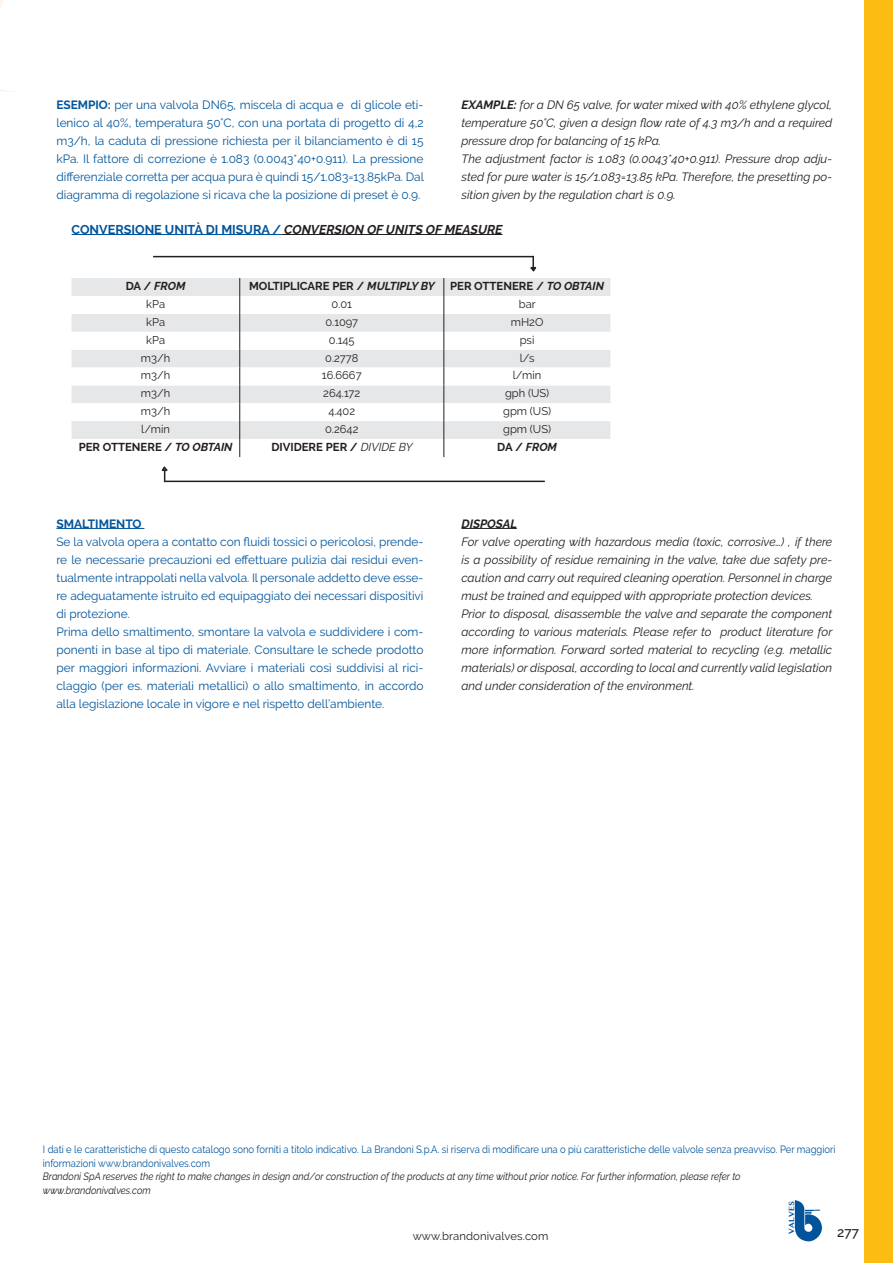
<style>
.page{position:relative;width:893px;height:1263px;background:#fff}
.page>*{position:absolute;margin:0;border:0;box-sizing:border-box;transform-origin:0 0}
.t1{font:500 13.5px "Raleway";color:#231f20}
.t2{font:italic 700 12.75px "Raleway";color:#231f20}
.t3{font:12px/18px "Raleway";color:#01559d;text-align:justify}
.t4{font:italic 12px/18px "Raleway";color:#231f20;text-align:justify}
.t5{font:700 12px "Raleway";color:#01559d}
.t6{font:italic 700 12px "Raleway";color:#231f20}
.t7{font:700 11.55px "Raleway";color:#231f20}
.t8{font:italic 700 11.55px "Raleway";color:#231f20}
.t9{font:11.25px "Raleway";color:#231f20}
.t10{font:10.5px/13.5px "Raleway";color:#01559d;scale:.9 1}
.t11{font:italic 10.5px "Raleway";color:#231f20;scale:.9 1}
.t12{font:700 7.8px "Lao MN";color:#01549b}
.s1{font-weight:700}
.s2{font-style:normal;color:#01559d}
.s3{font-style:normal}
.s4{font-style:italic}
.s5{font-weight:400;font-style:italic}
</style>
<div class="page">
<svg style="left:0;top:0;width:10px;height:92px"></svg>
<hr style="left:72px;top:234px;width:209px;height:1px;background:#01559d">
<hr style="left:281px;top:234px;width:221px;height:1px;background:#231f20">
<hr style="left:165px;top:481px;width:380px;height:1px;background:#231f20">
<svg style="left:161px;top:466px;width:8px;height:16px"></svg>
<svg style="left:72px;top:256px;width:538px;height:201px"></svg>
<hr style="left:56px;top:528px;width:88px;height:1px;background:#01559d">
<hr style="left:461px;top:528px;width:56px;height:1px;background:#231f20">
<svg style="left:794px;top:1200px;width:28px;height:41px"></svg>
<div style="left:864px;top:0;width:29px;height:1263px;background:#fdbc12"></div>
<p class="t3" style="left:56px;top:96px;width:369px"><span class="s1">ESEMPIO:</span> per una valvola DN65, miscela di acqua e di glicole eti&shy;lenico al 40%, temperatura 50°C, con una portata di progetto di 4,2 m3/h, la caduta di pressione richiesta per il bilanciamento è di 15 kPa. Il fattore di correzione è 1.083 (0.0043*40+0.911). La pressione differenziale corretta per acqua pura è quindi 15/1.083=13.85kPa. Dal diagramma di regolazione si ricava che la posizione di preset è 0.9.</p>
<p class="t4" style="left:461px;top:96px;width:372px"><span class="s1">EXAMPLE:</span> for a DN 65 valve, for water mixed with 40% ethylene glycol, temperature 50°C, given a design flow rate of 4.3 m3/h and a required pressure drop for balancing of 15 kPa.</p>
<p class="t4" style="left:461px;top:150px;width:372px">The adjustment factor is 1.083 (0.0043*40+0.911). Pressure drop adju&shy;sted for pure water is 15/1.083=13.85 kPa. Therefore, the presetting po&shy;sition given by the regulation chart is 0.9.</p>
<p class="t2" style="left:72px;top:222px;width:432px"><span class="s2">CONVERSIONE UNITÀ DI MISURA /</span> CONVERSION OF UNITS OF MEASURE</p>
<p class="t8" style="left:126px;top:279px;width:61px"><span class="s3">DA /</span> FROM</p>
<p class="t7" style="left:249px;top:279px;width:187px">MOLTIPLICARE PER / <span class="s4">MULTIPLY BY</span></p>
<p class="t7" style="left:450px;top:279px;width:155px">PER OTTENERE / <span class="s4">TO OBTAIN</span></p>
<p class="t9" style="left:146px;top:297px;width:20px">kPa</p>
<p class="t9" style="left:332px;top:297px;width:22px">0.01</p>
<p class="t9" style="left:519px;top:297px;width:18px">bar</p>
<p class="t9" style="left:146px;top:315px;width:20px">kPa</p>
<p class="t9" style="left:325px;top:315px;width:34px">0.1097</p>
<p class="t9" style="left:511px;top:315px;width:34px">mH2O</p>
<p class="t9" style="left:146px;top:333px;width:20px">kPa</p>
<p class="t9" style="left:329px;top:333px;width:27px">0.145</p>
<p class="t9" style="left:520px;top:333px;width:16px">psi</p>
<p class="t9" style="left:141px;top:351px;width:31px">m3/h</p>
<p class="t9" style="left:325px;top:351px;width:35px">0.2778</p>
<p class="t9" style="left:520px;top:351px;width:16px">l/s</p>
<p class="t9" style="left:141px;top:369px;width:31px">m3/h</p>
<p class="t9" style="left:322px;top:369px;width:41px">16.6667</p>
<p class="t9" style="left:513px;top:369px;width:30px">l/min</p>
<p class="t9" style="left:141px;top:387px;width:31px">m3/h</p>
<p class="t9" style="left:323px;top:387px;width:39px">264.172</p>
<p class="t9" style="left:505px;top:387px;width:46px">gph (US)</p>
<p class="t9" style="left:141px;top:405px;width:31px">m3/h</p>
<p class="t9" style="left:328px;top:405px;width:28px">4.402</p>
<p class="t9" style="left:503px;top:405px;width:49px">gpm (US)</p>
<p class="t9" style="left:141px;top:422px;width:30px">l/min</p>
<p class="t9" style="left:325px;top:422px;width:35px">0.2642</p>
<p class="t9" style="left:503px;top:422px;width:49px">gpm (US)</p>
<p class="t7" style="left:79px;top:440px;width:155px">PER OTTENERE / <span class="s4">TO OBTAIN</span></p>
<p class="t7" style="left:271px;top:440px;width:143px">DIVIDERE PER / <span class="s5">DIVIDE BY</span></p>
<p class="t8" style="left:497px;top:440px;width:61px"><span class="s3">DA /</span> FROM</p>
<p class="t5" style="left:56px;top:516px;width:87px">SMALTIMENTO</p>
<p class="t3" style="left:56px;top:532px;width:369px">Se la valvola opera a contatto con fluidi tossici o pericolosi, prende&shy;re le necessarie precauzioni ed effettuare pulizia dai residui even&shy;tualmente intrappolati nella valvola. Il personale addetto deve esse&shy;re adeguatamente istruito ed equipaggiato dei necessari dispositivi di protezione.</p>
<p class="t3" style="left:56px;top:622px;width:369px">Prima dello smaltimento, smontare la valvola e suddividere i com&shy;ponenti in base al tipo di materiale. Consultare le schede prodotto per maggiori informazioni. Avviare i materiali così suddivisi al rici&shy;claggio (per es. materiali metallici) o allo smaltimento, in accordo alla legislazione locale in vigore e nel rispetto dell’ambiente.</p>
<p class="t6" style="left:461px;top:516px;width:57px">DISPOSAL</p>
<p class="t4" style="left:461px;top:532px;width:372px">For valve operating with hazardous media (toxic, corrosive…) , if there is a possibility of residue remaining in the valve, take due safety pre&shy;caution and carry out required cleaning operation. Personnel in charge must be trained and equipped with appropriate protection devices.</p>
<p class="t4" style="left:461px;top:604px;width:372px">Prior to disposal, disassemble the valve and separate the component according to various materials. Please refer to product literature for more information. Forward sorted material to recycling (e.g. metallic materials) or disposal, according to local and currently valid legislation and under consideration of the environment.</p>
<p class="t10" style="left:43px;top:1142px;width:882px">I dati e le caratteristiche di questo catalogo sono forniti a titolo indicativo. La Brandoni S.p.A. si riserva di modificare una o più caratteristiche delle valvole senza preavviso. Per maggiori informazioni www.brandonivalves.com</p>
<p class="t11" style="left:43px;top:1170px;width:777px">Brandoni SpA reserves the right to make changes in design and/or construction of the products at any time without prior notice. For further information, please refer to</p>
<p class="t11" style="left:43px;top:1184px;width:121px">www.brandonivalves.com</p>
<p class="t12" style="left:787px;top:1233px;width:34px;rotate:-90deg">VALVES</p>
<p class="t9" style="left:413px;top:1229px;width:137px">www.brandonivalves.com</p>
<p class="t1" style="left:837px;top:1225px;width:23px">277</p>
</div>
